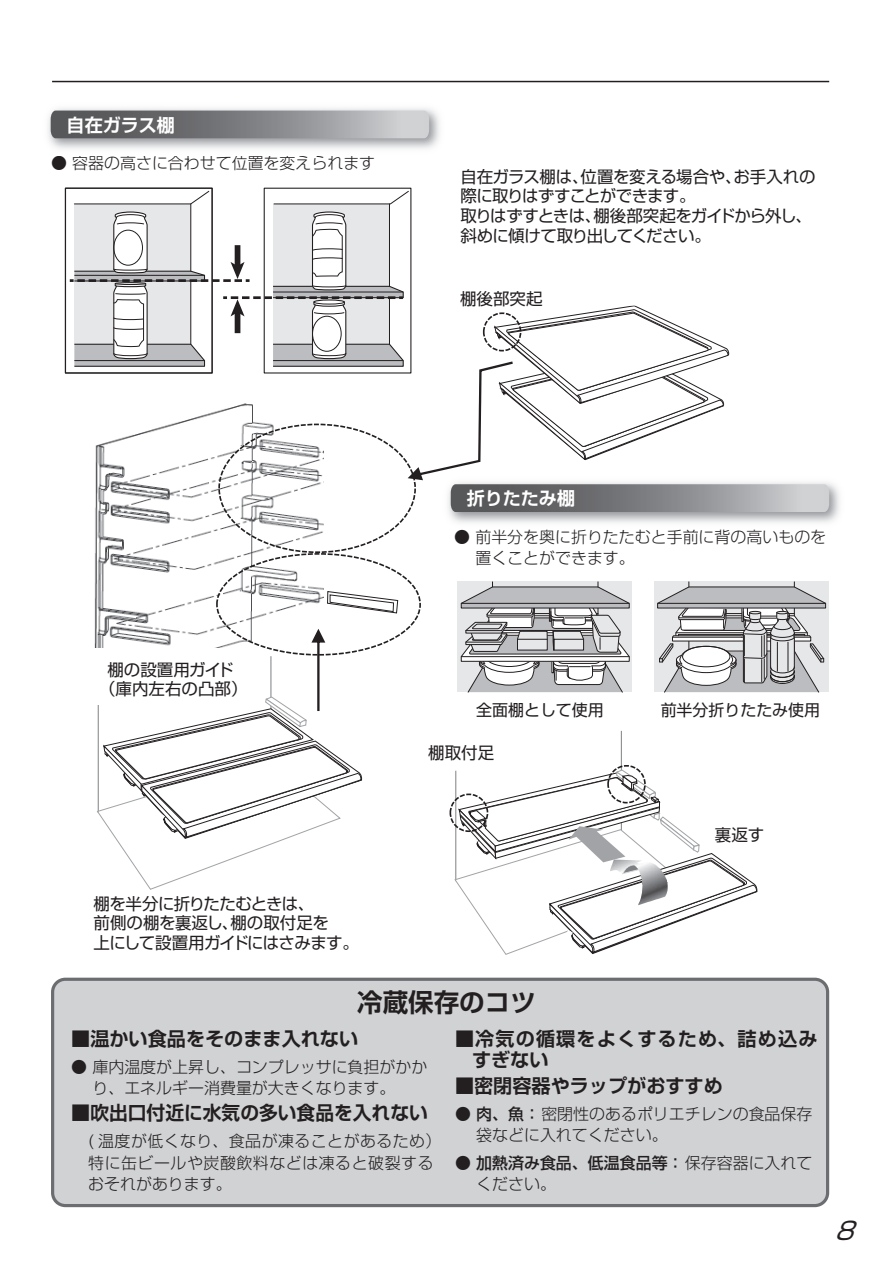
<style>
.page{position:relative;width:893px;height:1263px;background:#fff}
.page>*{position:absolute;margin:0;border:0;box-sizing:border-box;transform-origin:0 0}
.t1{font:700 25.5px "Shin Go Pro De";color:#231f20}
.t2{font:italic 24.45px "Shin Go Pro";color:#231f20}
.t3{font:700 19.2px "Shin Go Pro De";color:#231f20}
.t4{font:700 19.2px/21.3px "Shin Go Pro De";letter-spacing:.06em;color:#231f20}
.t5{font:700 18px "Shin Go Pro De";color:#fff}
.t6{font:16.5px/19.8px "Shin Go Pro";letter-spacing:-.03em;color:#231f20}
.t7{font:16.5px/19.8px "Shin Go Pro";color:#231f20;text-align:center}
.t8{font:300 15.9px/21.3px "Shin Go Pro";color:#231f20}
.t9{font:300 15.9px/21.3px "Shin Go Pro";letter-spacing:.03em;color:#231f20}
.t10{font:15.9px "Shin Go Pro";color:#231f20}
.s1{font-weight:500}
</style>
<div class="page">
<img style="left:94px;top:512px;width:229px;height:136px">
<svg style="left:327px;top:591px;width:72px;height:23px"></svg>
<svg style="left:97px;top:629px;width:265px;height:260px"></svg>
<div style="left:94px;top:648px;width:163px;height:56px;background:#fff"></div>
<hr style="left:621px;top:731px;width:1px;height:130px;background:#7e8083">
<svg style="left:455px;top:770px;width:303px;height:185px"></svg>
<img style="left:610px;top:860px;width:58px;height:45px">
<div style="left:449px;top:793px;width:39px;height:39px;border:2px dashed #231f20;border-radius:50%"></div>
<div style="left:607px;top:765px;width:39px;height:38px;border:2px dashed #231f20;border-radius:50%"></div>
<img style="left:48px;top:108px;width:392px;height:41px">
<svg style="left:51px;top:111px;width:378px;height:27px;background:#858689"></svg>
<img style="left:449px;top:483px;width:391px;height:40px">
<div style="left:53px;top:979px;width:775px;height:226px;background:#d1d2d4;border-radius:13px"></div>
<div style="left:51px;top:978px;width:778px;height:229px;border:3px solid #6c6d70;border-radius:13px"></div>
<div style="left:654px;top:581px;width:174px;height:111px;background:#e6e7e9"></div>
<div style="left:457px;top:581px;width:175px;height:111px;background:#e6e7e9"></div>
<svg style="left:460px;top:582px;width:170px;height:111px"></svg>
<hr style="left:492px;top:587px;width:106px;height:1px;background:#231f20">
<svg style="left:657px;top:582px;width:170px;height:111px"></svg>
<div style="left:273px;top:204px;width:116px;height:82px;background:#e6e7e9"></div>
<hr style="left:389px;top:204px;width:1px;height:82px;background:#231f20">
<div style="left:74px;top:204px;width:117px;height:67px;background:#e6e7e9"></div>
<hr style="left:191px;top:204px;width:1px;height:67px;background:#231f20">
<div style="left:65px;top:188px;width:148px;height:185px;border:1px solid #231f20"></div>
<svg style="left:74px;top:191px;width:136px;height:13px"></svg>
<svg style="left:273px;top:191px;width:136px;height:13px"></svg>
<svg style="left:70px;top:211px;width:759px;height:301px"></svg>
<hr style="left:52px;top:81px;width:777px;height:1px;background:#231f20">
<p class="t5" style="left:67px;top:110px;width:110px">自在ガラス棚</p>
<p class="t8" style="left:51px;top:151px;width:326px"><span class="s1">●</span> 容器の高さに合わせて位置を変えられます</p>
<p class="t6" style="left:460px;top:165px;width:357px">自在ガラス棚は、位置を変える場合や、お手入れの際に取りはずすことができます。<br>取りはずすときは、棚後部突起をガイドから外し、斜めに傾けて取り出してください。</p>
<p class="t6" style="left:460px;top:287px;width:84px">棚後部突起</p>
<p class="t5" style="left:467px;top:484px;width:110px">折りたたみ棚</p>
<p class="t8" style="left:475px;top:525px;width:352px;text-indent:-21px">● 前半分を奥に折りたたむと手前に背の高いものを置くことができます。</p>
<p class="t7" style="left:99px;top:657px;width:150px">棚の設置用ガイド<br>（庫内左右の凸部）</p>
<p class="t10" style="left:476px;top:697px;width:129px">全面棚として使用</p>
<p class="t6" style="left:428px;top:741px;width:67px">棚取付足</p>
<p class="t10" style="left:661px;top:697px;width:161px">前半分折りたたみ使用</p>
<p class="t6" style="left:715px;top:823px;width:51px">裏返す</p>
<p class="t6" style="left:94px;top:891px;width:267px">棚を半分に折りたたむときは、<br>前側の棚を裏返し、棚の取付足を<br>上にして設置用ガイドにはさみます。</p>
<h1 class="t1" style="left:357px;top:981px;width:180px">冷蔵保存のコツ</h1>
<p class="t3" style="left:71px;top:1023px;width:289px">■温かい食品をそのまま入れない</p>
<p class="t8" style="left:92px;top:1054px;width:336px;text-indent:-21px">● 庫内温度が上昇し、コンプレッサに負担がかかり、エネルギー消費量が大きくなります。</p>
<p class="t3" style="left:71px;top:1097px;width:358px">■吹出口付近に水気の多い食品を入れない</p>
<p class="t9" style="left:88px;top:1129px;width:355px">( 温度が低くなり、食品が凍ることがあるため）特に缶ビールや炭酸飲料などは凍ると破裂するおそれがあります。</p>
<p class="t4" style="left:472px;top:1026px;width:347px;text-indent:-17px">■冷気の循環をよくするため、詰め込みすぎない</p>
<p class="t3" style="left:455px;top:1070px;width:269px">■密閉容器やラップがおすすめ</p>
<p class="t8" style="left:476px;top:1101px;width:338px;text-indent:-21px">● <span class="s1">肉、魚：</span> 密閉性のあるポリエチレンの食品保存袋などに入れてください。</p>
<p class="t8" style="left:476px;top:1150px;width:338px;text-indent:-21px">● <span class="s1">加熱済み食品、低温食品等：</span> 保存容器に入れてください。</p>
<h2 class="t2" style="left:834px;top:1211px;width:33px">8</h2>
</div>
